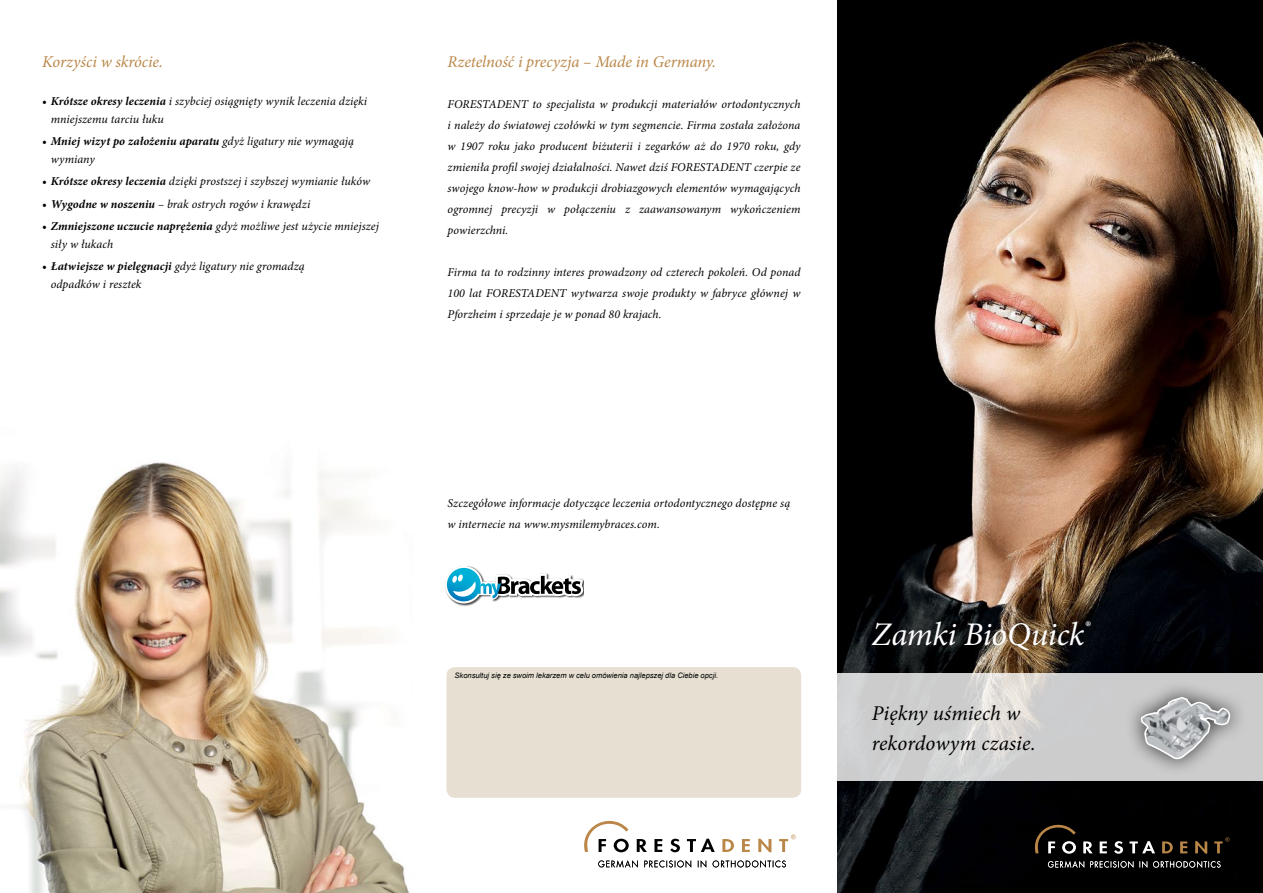
<style>
.page{position:relative;width:1263px;height:893px;background:#fff}
.page>*{position:absolute;margin:0;border:0;box-sizing:border-box;transform-origin:0 0}
.t1{font:italic 33px "Minion Pro";letter-spacing:-.01em;color:#fff}
.t2{font:italic 21px/30px "Minion Pro";letter-spacing:.005em;color:#000}
.t3{font:italic 16.5px "Minion Pro";letter-spacing:-.005em;color:#ba8748}
.t4{font:italic 12px/21px "Minion Pro";letter-spacing:.005em;color:#000}
.t5{font:italic 7.5px "Arial";color:#000}
.s1{font-weight:700}
</style>
<div class="page">
<img style="left:0;top:462px;width:410px;height:431px">
<img style="left:838px;top:0;width:425px;height:893px">
<svg style="left:838px;top:673px;width:425px;height:107px;background:#d0d0d0"></svg>
<svg style="left:1083px;top:841px;width:10px;height:12px"></svg>
<svg style="left:1100px;top:841px;width:7px;height:12px"></svg>
<svg style="left:1114px;top:841px;width:9px;height:13px"></svg>
<svg style="left:1129px;top:841px;width:26px;height:12px"></svg>
<svg style="left:1162px;top:841px;width:11px;height:12px"></svg>
<svg style="left:1180px;top:841px;width:7px;height:12px"></svg>
<svg style="left:1195px;top:841px;width:12px;height:13px"></svg>
<svg style="left:1214px;top:837px;width:15px;height:16px"></svg>
<svg style="left:1035px;top:825px;width:41px;height:29px"></svg>
<svg style="left:1048px;top:861px;width:172px;height:7px"></svg>
<svg style="left:637px;top:839px;width:10px;height:13px"></svg>
<svg style="left:654px;top:839px;width:8px;height:13px"></svg>
<svg style="left:670px;top:839px;width:10px;height:13px"></svg>
<svg style="left:687px;top:839px;width:28px;height:13px"></svg>
<svg style="left:722px;top:839px;width:12px;height:13px"></svg>
<svg style="left:742px;top:839px;width:8px;height:13px"></svg>
<svg style="left:758px;top:839px;width:13px;height:13px"></svg>
<svg style="left:779px;top:834px;width:17px;height:18px"></svg>
<svg style="left:584px;top:821px;width:45px;height:31px"></svg>
<svg style="left:598px;top:860px;width:188px;height:8px"></svg>
<div style="left:446px;top:667px;width:355px;height:131px;background:#e6dfd2;border-radius:9px"></div>
<div style="left:1123px;top:679px;width:125px;height:98px;background:#000;opacity:.75"></div>
<svg style="left:1140px;top:686px;width:91px;height:74px;background:#b5b6b7"></svg>
<img style="left:445px;top:567px;width:36px;height:39px">
<svg style="left:445px;top:567px;width:38px;height:36px"></svg>
<img style="left:583px;top:579px;width:1px;height:18px">
<svg style="left:447px;top:568px;width:34px;height:33px"></svg>
<svg style="left:452px;top:573px;width:131px;height:29px"></svg>
<h3 class="t3" style="left:42px;top:51px;width:122px">Korzyści w skrócie.</h3>
<p class="t4" style="left:51px;top:92px;width:318px;line-height:18px;text-indent:-9px"><span class="s1">• Krótsze okresy leczenia</span> i szybciej osiągnięty wynik leczenia dzięki mniejszemu tarciu łuku</p>
<p class="t4" style="left:51px;top:132px;width:305px;line-height:18px;text-indent:-9px"><span class="s1">• Mniej wizyt po założeniu aparatu</span> gdyż ligatury nie wymagają wymiany</p>
<p class="t4" style="left:42px;top:171px;width:329px"><span class="s1">• Krótsze okresy leczenia</span> dzięki prostszej i szybszej wymianie łuków</p>
<p class="t4" style="left:42px;top:193px;width:269px"><span class="s1">• Wygodne w noszeniu</span> – brak ostrych rogów i krawędzi</p>
<p class="t4" style="left:51px;top:217px;width:330px;line-height:18px;text-indent:-9px"><span class="s1">• Zmniejszone uczucie naprężenia</span> gdyż możliwe jest użycie mniejszej siły w łukach</p>
<p class="t4" style="left:51px;top:257px;width:255px;line-height:18px;text-indent:-9px"><span class="s1">• Łatwiejsze w pielęgnacji</span> gdyż ligatury nie gromadzą odpadków i resztek</p>
<h3 class="t3" style="left:448px;top:51px;width:270px">Rzetelność i precyzja – Made in Germany.</h3>
<p class="t4" style="left:448px;top:93px;width:354px;text-align:justify">FORESTADENT to specjalista w produkcji materiałów ortodontycznych i należy do światowej czołówki w tym segmencie. Firma została założona w 1907 roku jako producent biżuterii i zegarków aż do 1970 roku, gdy zmieniła profil swojej działalności. Nawet dziś FORESTADENT czerpie ze swojego know-how w produkcji drobiazgowych elementów wymagających ogromnej precyzji w połączeniu z zaawansowanym wykończeniem powierzchni.</p>
<p class="t4" style="left:448px;top:261px;width:354px;text-align:justify">Firma ta to rodzinny interes prowadzony od czterech pokoleń. Od ponad 100 lat FORESTADENT wytwarza swoje produkty w fabryce głównej w Pforzheim i sprzedaje je w ponad 80 krajach.</p>
<p class="t4" style="left:448px;top:492px;width:344px">Szczegółowe informacje dotyczące leczenia ortodontycznego dostępne są w internecie na www.mysmilemybraces.com.</p>
<p class="t5" style="left:455px;top:671px;width:265px">Skonsultuj się ze swoim lekarzem w celu omówienia najlepszej dla Ciebie opcji.</p>
<h1 class="t1" style="left:872px;top:612px;width:220px">Zamki BioQuick<sup>®</sup></h1>
<h2 class="t2" style="left:872px;top:698px;width:165px">Piękny uśmiech w rekordowym czasie.</h2>
</div>
